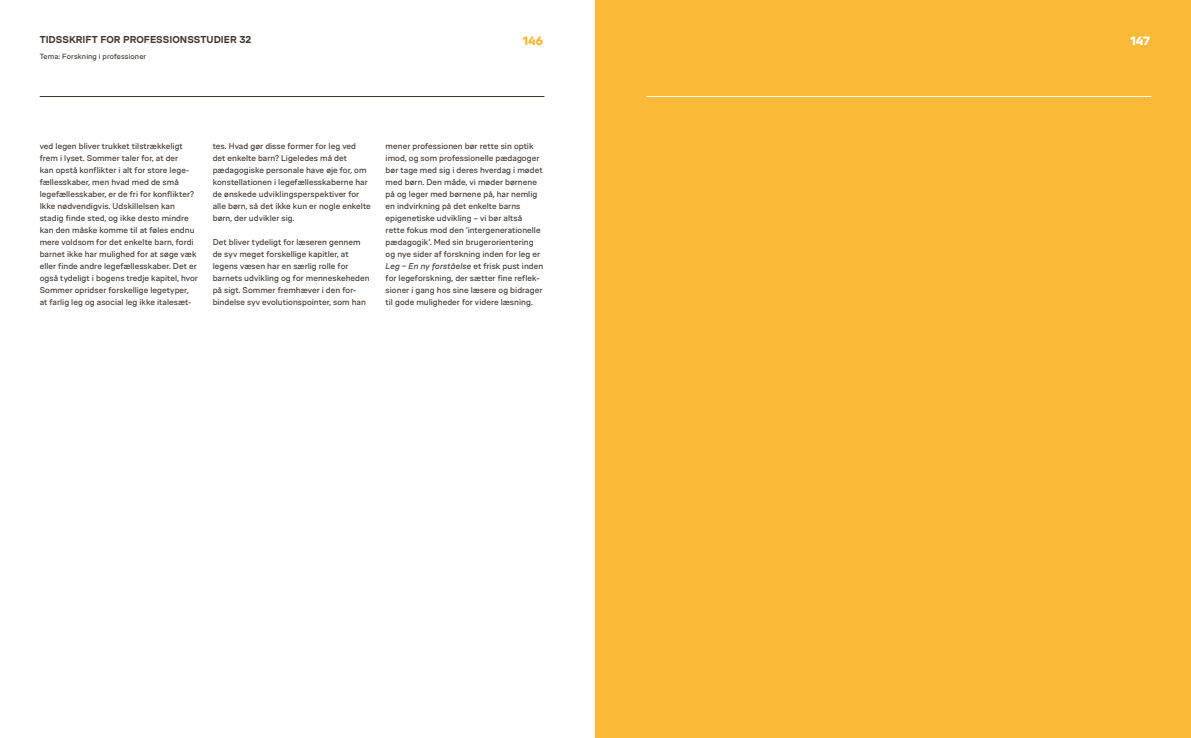
<style>
.page{position:relative;width:1191px;height:738px;background:#fff}
.page>*{position:absolute;margin:0;border:0;box-sizing:border-box;transform-origin:0 0}
.t1{font:900 12px "VIA Type";color:#fab938}
.t2{font:900 12px "VIA Type";color:#fff}
.t3{font:700 10px "VIA Type";letter-spacing:.005em;color:#3d3732}
.t4{font:8.4px/12px "VIA Type";letter-spacing:.005em;color:#3d3732}
.t5{font:7.5px "VIA Type";letter-spacing:.01em;color:#3d3732}
.s1{font-style:italic}
</style>
<div class="page">
<div style="left:595px;top:0;width:596px;height:737px;background:#fab938"></div>
<hr style="left:40px;top:96px;width:504px;height:1px;background:#3d3732">
<hr style="left:646px;top:96px;width:505px;height:1px;background:#fff">
<p class="t3" style="left:40px;top:34px;width:213px">TIDSSKRIFT FOR PROFESSIONSSTUDIER 32</p>
<h1 class="t1" style="left:523px;top:34px;width:22px">146</h1>
<p class="t5" style="left:40px;top:52px;width:108px">Tema: Forskning i professioner</p>
<p class="t4" style="left:40px;top:140px;width:160px">ved legen bliver trukket tilstrækkeligt frem i lyset. Sommer taler for, at der<br>kan opstå konflikter i alt for store lege&shy;fællesskaber, men hvad med de små legefællesskaber, er de fri for konflikter?<br>Ikke nødvendigvis. Udskillelsen kan stadig finde sted, og ikke desto mindre kan den måske komme til at føles endnu mere voldsom for det enkelte barn, fordi barnet ikke har mulighed for at søge væk eller finde andre legefællesskaber. Det er også tydeligt i bogens tredje kapitel, hvor Sommer opridser forskellige legetyper, at farlig leg og asocial leg ikke italesæt-</p>
<p class="t4" style="left:213px;top:140px;width:160px">tes. Hvad gør disse former for leg ved det enkelte barn? Ligeledes må det pædagogiske personale have øje for, om konstellationen i legefællesskaberne har de ønskede udviklingsperspektiver for alle børn, så det ikke kun er nogle enkelte børn, der udvikler sig.</p>
<p class="t4" style="left:213px;top:236px;width:158px">Det bliver tydeligt for læseren gennem de syv meget forskellige kapitler, at legens væsen har en særlig rolle for barnets udvikling og for menneskeheden på sigt. Sommer fremhæver i den for&shy;bindelse syv evolutionspointer, som han</p>
<p class="t4" style="left:386px;top:140px;width:159px">mener professionen bør rette sin optik imod, og som professionelle pædagoger bør tage med sig i deres hverdag i mødet med børn. Den måde, vi møder børnene på og leger med børnene på, har nemlig en indvirkning på det enkelte barns epigenetiske udvikling – vi bør altså<br>rette fokus mod den ’intergenerationelle pædagogik’. Med sin brugerorientering og nye sider af forskning inden for leg er <span class="s1">Leg – En ny forståelse</span> et frisk pust inden for legeforskning, der sætter fine reflek&shy;sioner i gang hos sine læsere og bidrager til gode muligheder for videre læsning.</p>
<h1 class="t2" style="left:1130px;top:34px;width:21px">147</h1>
</div>
